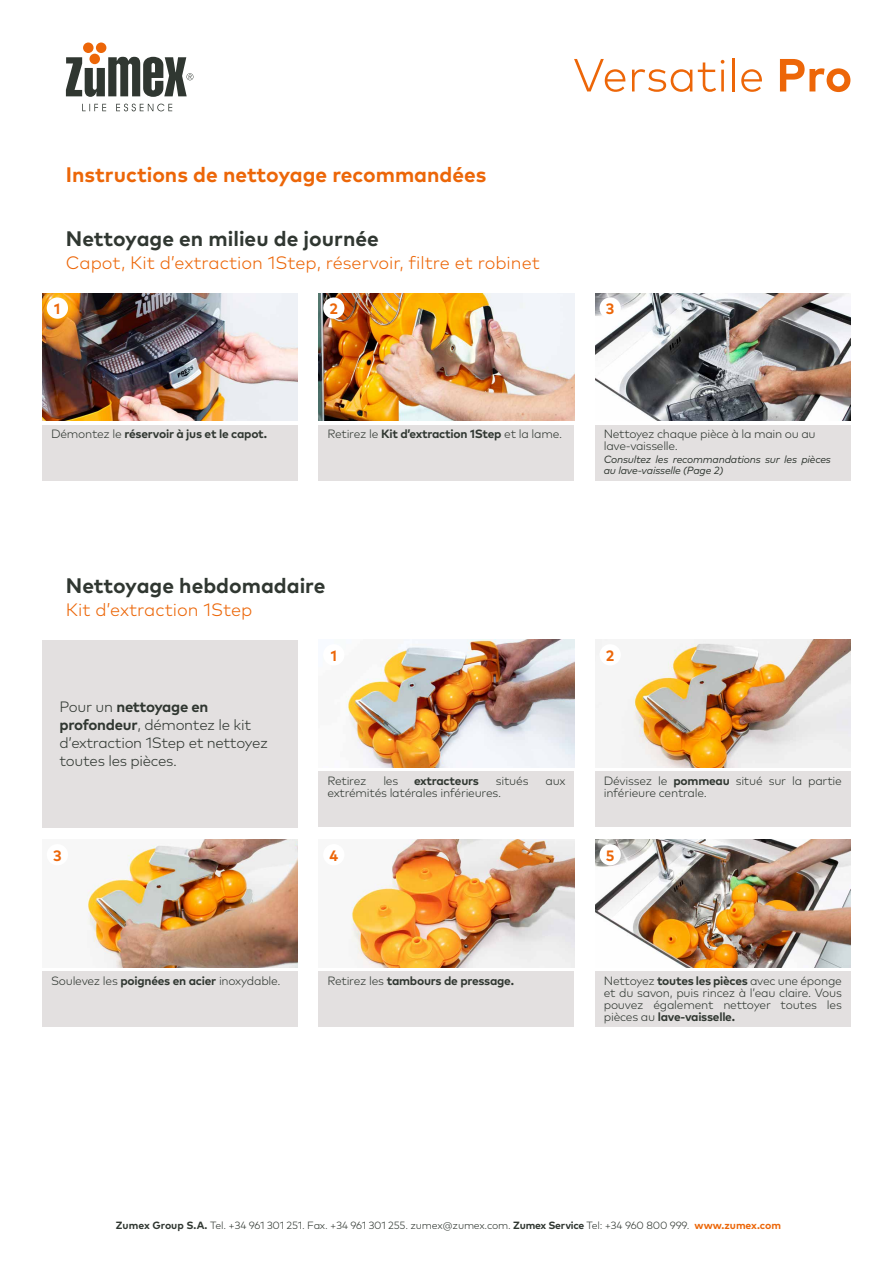
<style>
.page{position:relative;width:893px;height:1263px;background:#fff}
.page>*{position:absolute;margin:0;border:0;box-sizing:border-box;transform-origin:0 0}
.t1{font:700 21px "Mark Pro";color:#303731}
.t2{font:700 21px "Mark Pro";color:#ec6608}
.t3{font:300 18px "Mark Pro";color:#ec6608}
.t4{font:300 15px/18px "Mark Pro";letter-spacing:-.02em;color:#303731}
.t5{font:700 15px "Mark Pro";color:#ec6608}
.t6{font:300 12px/12px "Mark Pro";letter-spacing:-.02em;color:#303731}
.t7{font:700 12px "Mark Pro";letter-spacing:-.02em;color:#303731}
.t8{font:300 10.5px "Mark Pro";letter-spacing:-.02em;color:#303731}
.t9{font:italic 10.5px/10.5px "Mark Pro";letter-spacing:-.02em;color:#303731}
.s1{font-weight:300}
.s2{font-weight:700}
.s3{font-weight:700;color:#ec6608}
</style>
<div class="page">
<div style="left:595px;top:425px;width:255px;height:55px;background:#e3e0e0"></div>
<div style="left:43px;top:425px;width:255px;height:55px;background:#e3e0e0"></div>
<div style="left:319px;top:425px;width:255px;height:55px;background:#e3e0e0"></div>
<div style="left:43px;top:640px;width:255px;height:187px;background:#e3e0e0"></div>
<div style="left:319px;top:772px;width:255px;height:55px;background:#e3e0e0"></div>
<div style="left:595px;top:772px;width:255px;height:55px;background:#e3e0e0"></div>
<div style="left:43px;top:972px;width:255px;height:55px;background:#e3e0e0"></div>
<div style="left:319px;top:972px;width:255px;height:55px;background:#e3e0e0"></div>
<div style="left:595px;top:972px;width:255px;height:55px;background:#e3e0e0"></div>
<svg style="left:66px;top:43px;width:127px;height:68px"></svg>
<svg style="left:574px;top:59px;width:51px;height:33px"></svg>
<svg style="left:632px;top:69px;width:60px;height:23px"></svg>
<svg style="left:698px;top:60px;width:26px;height:32px"></svg>
<hr style="left:732px;top:58px;width:3px;height:33px;background:#ed6608">
<svg style="left:741px;top:69px;width:21px;height:23px"></svg>
<svg style="left:780px;top:59px;width:70px;height:33px"></svg>
<img style="left:595px;top:293px;width:255px;height:128px">
<img style="left:43px;top:293px;width:255px;height:128px">
<img style="left:319px;top:293px;width:255px;height:128px">
<img style="left:346px;top:640px;width:228px;height:127px">
<img style="left:595px;top:640px;width:255px;height:127px">
<img style="left:87px;top:840px;width:211px;height:127px">
<img style="left:351px;top:840px;width:223px;height:127px">
<img style="left:595px;top:840px;width:255px;height:127px">
<div style="left:411px;top:330px;width:88px;height:88px;background:#000;opacity:.5"></div>
<img style="left:423px;top:331px;width:55px;height:55px">
<svg style="left:500px;top:330px;width:26px;height:23px"></svg>
<div style="left:47px;top:297px;width:21px;height:22px;background:#fff;border-radius:50%"></div>
<div style="left:323px;top:297px;width:21px;height:22px;background:#fff;border-radius:50%"></div>
<div style="left:600px;top:297px;width:21px;height:22px;background:#fff;border-radius:50%"></div>
<div style="left:600px;top:644px;width:21px;height:21px;background:#fff;border-radius:50%"></div>
<div style="left:600px;top:844px;width:21px;height:21px;background:#fff;border-radius:50%"></div>
<h1 class="t2" style="left:66px;top:159px;width:422px">Instructions de nettoyage recommandées</h1>
<h1 class="t1" style="left:66px;top:223px;width:314px">Nettoyage en milieu de journée</h1>
<h2 class="t3" style="left:66px;top:249px;width:475px">Capot, Kit d’extraction 1Step, réservoir, filtre et robinet</h2>
<p class="t5" style="left:54px;top:297px;width:8px">1</p>
<p class="t5" style="left:330px;top:297px;width:10px">2</p>
<p class="t5" style="left:606px;top:297px;width:10px">3</p>
<p class="t7" style="left:51px;top:425px;width:218px"><span class="s1">Démontez le</span> réservoir à jus et le capot.</p>
<p class="t7" style="left:327px;top:425px;width:236px"><span class="s1">Retirez le</span> Kit d’extraction 1Step <span class="s1">et la lame.</span></p>
<p class="t6" style="left:604px;top:427px;width:213px">Nettoyez chaque pièce à la main ou au lave-vaisselle.</p>
<p class="t9" style="left:604px;top:453px;width:229px">Consultez les recommandations sur les pièces au lave-vaisselle (Page 2)</p>
<h1 class="t1" style="left:66px;top:569px;width:261px">Nettoyage hebdomadaire</h1>
<h2 class="t3" style="left:66px;top:596px;width:188px">Kit d’extraction 1Step</h2>
<p class="t4" style="left:60px;top:697px;width:210px">Pour un <span class="s2">nettoyage en profondeur</span>, démontez le kit d’extraction 1Step et nettoyez toutes les pièces.</p>
<p class="t5" style="left:331px;top:644px;width:8px">1</p>
<p class="t6" style="left:327px;top:773px;width:40px">Retirez</p>
<p class="t6" style="left:383px;top:773px;width:16px">les</p>
<p class="t7" style="left:414px;top:771px;width:66px">extracteurs</p>
<p class="t6" style="left:496px;top:773px;width:34px">situés</p>
<p class="t6" style="left:545px;top:773px;width:22px">aux</p>
<p class="t6" style="left:327px;top:785px;width:175px">extrémités latérales inférieures.</p>
<p class="t5" style="left:606px;top:644px;width:10px">2</p>
<p class="t6" style="left:604px;top:773px;width:240px">Dévissez le <span class="s2">pommeau</span> situé sur la partie inférieure centrale.</p>
<p class="t5" style="left:53px;top:844px;width:10px">3</p>
<p class="t5" style="left:606px;top:844px;width:10px">5</p>
<p class="t5" style="left:329px;top:844px;width:10px">4</p>
<p class="t6" style="left:51px;top:973px;width:231px">Soulevez les <span class="s2">poignées en acier</span> inoxydable.</p>
<p class="t7" style="left:327px;top:971px;width:188px"><span class="s1">Retirez les</span> tambours de pressage.</p>
<p class="t6" style="left:604px;top:973px;width:240px;text-align:justify">Nettoyez <span class="s2">toutes les pièces</span> avec une éponge et du savon, puis rincez à l’eau claire. Vous pouvez également nettoyer toutes les pièces au <span class="s2">lave-vaisselle.</span></p>
<p class="t8" style="left:116px;top:1217px;width:667px"><span class="s2">Zumex Group S.A.</span> Tel. +34 961 301 251. Fax. +34 961 301 255. zumex@zumex.com. <span class="s2">Zumex Service</span> Tel: +34 960 800 999. <span class="s3">www.zumex.com</span></p>
</div>
